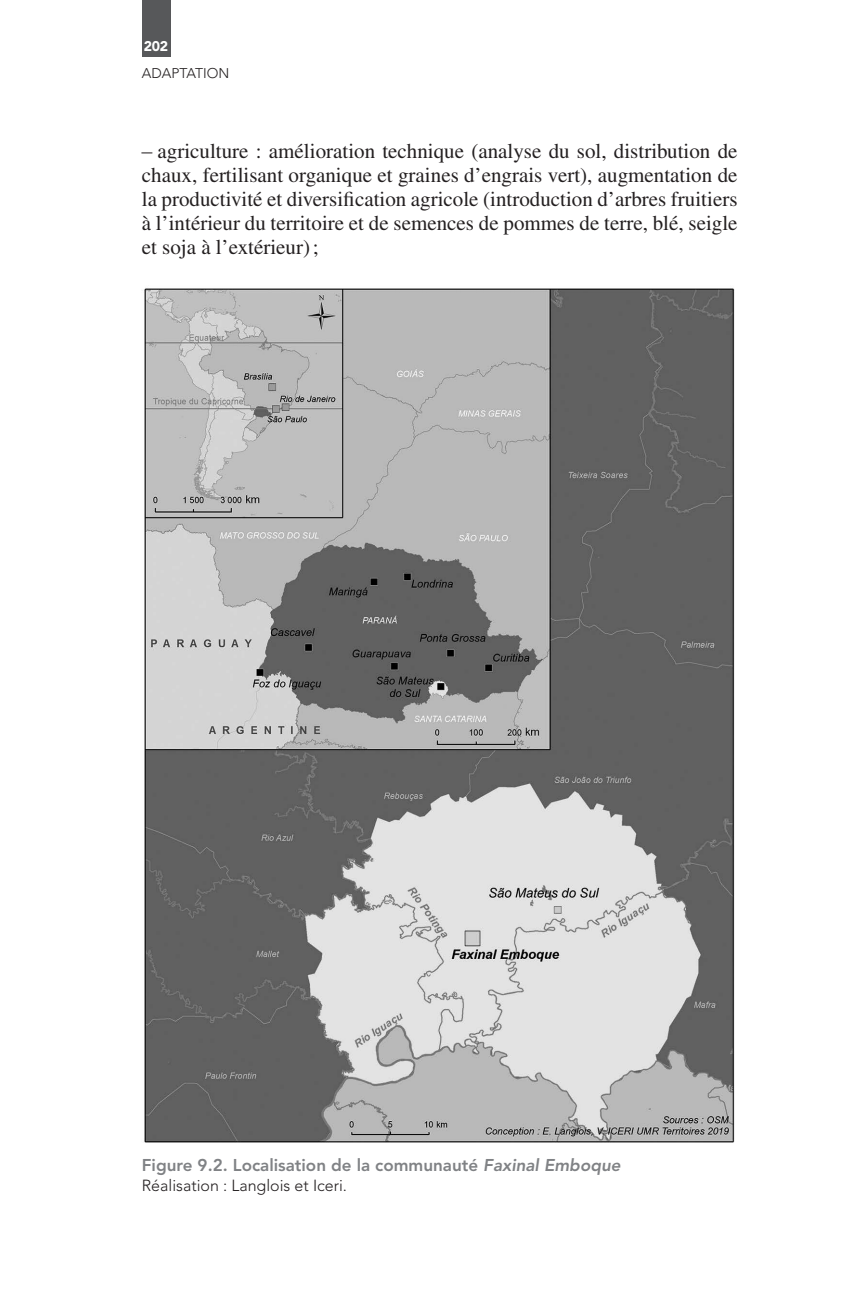
<style>
.page{position:relative;width:851px;height:1304px;background:#fff}
.page>*{position:absolute;margin:0;border:0;box-sizing:border-box;transform-origin:0 0}
.t1{font:21px/24px "Times";color:#231f20;text-align:justify}
.t2{font:800 17px "Avenir LT Std";color:#808285}
.t3{font:300 16px "Avenir LT Std";color:#231f20}
.t4{font:300 14px "Avenir LT Std";color:#231f20}
.t5{font:900 14px "Avenir LT Std";color:#fff}
.s1{font-family:"Times New Roman"}
.s2{font-style:italic}
</style>
<div class="page">
<div style="left:142px;top:0;width:28px;height:57px;background:#57585a"></div>
<img style="left:144px;top:288px;width:591px;height:855px">
<p class="t5" style="left:144px;top:38px;width:26px">202</p>
<p class="t4" style="left:142px;top:65px;width:19px">Adaptation</p>
<p class="t1" style="left:142px;top:139px;width:597px"><span class="s1">–</span> agriculture : amélioration technique (analyse du sol, distribution de chaux, fertilisant organique et graines d’engrais vert), augmentation de la productivité et diversification agricole (introduction d’arbres fruitiers à l’intérieur du territoire et de semences de pommes de terre, blé, seigle et soja à l’extérieur);</p>
<p class="t2" style="left:142px;top:1155px;width:480px">Figure 9.2. Localisation de la communauté <span class="s2">Faxinal Emboque</span></p>
<p class="t3" style="left:142px;top:1176px;width:207px">Réalisation : Langlois et Iceri.</p>
</div>
